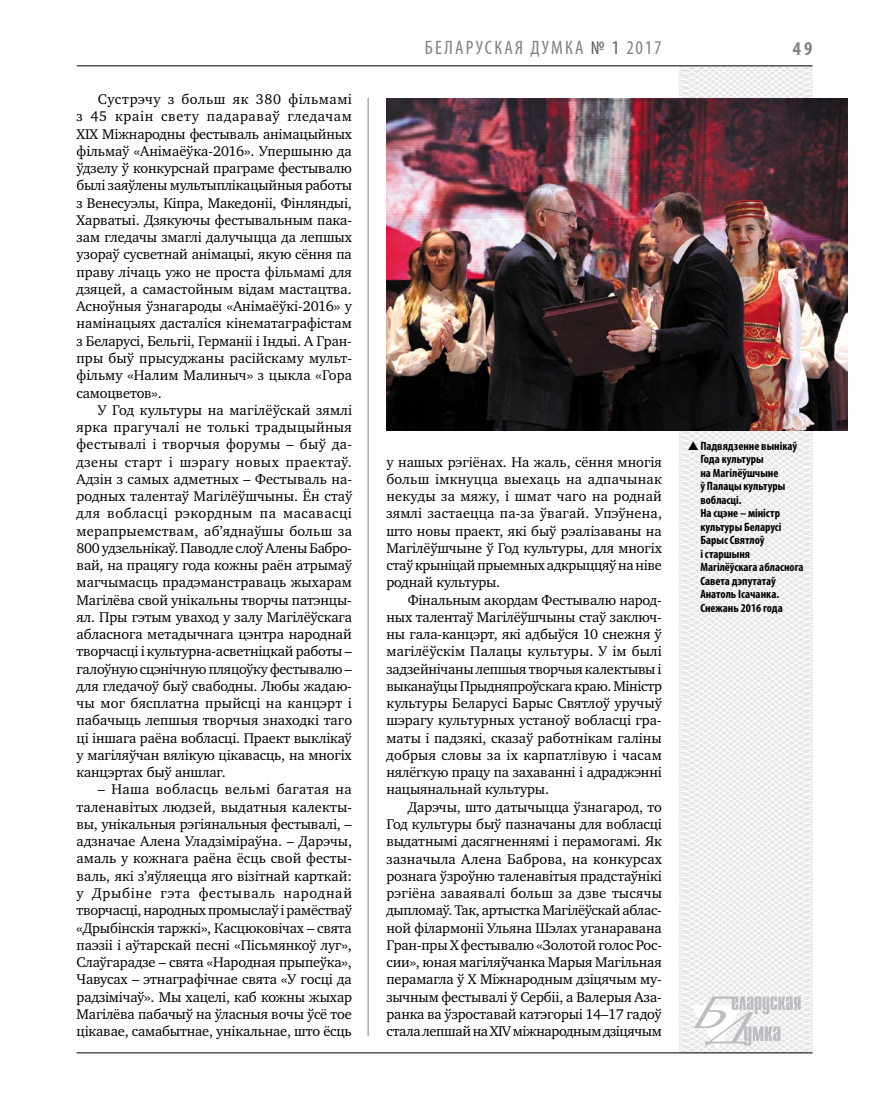
<style>
.page{position:relative;width:872px;height:1106px;background:#fff}
.page>*{position:absolute;margin:0;border:0;box-sizing:border-box;transform-origin:0 0}
.t1{font:condensed 19.5px "Myriad Pro";letter-spacing:.11em;color:#808285}
.t2{font:700 condensed 19.5px "Myriad Pro";color:#808285}
.t3{font:14.4px/17.2px "Charter C";letter-spacing:-.01em;color:#000;text-align:justify}
.t4{font:700 condensed 12px/13.5px "Myriad Pro";color:#000}
.s1{color:#58595b}
</style>
<div class="page">
<hr style="left:368px;top:98px;width:1px;height:938px;background:#808285">
<svg style="left:621px;top:65px;width:227px;height:989px"></svg>
<svg style="left:691px;top:996px;width:109px;height:53px"></svg>
<hr style="left:77px;top:65px;width:735px;height:1px;background:#000">
<hr style="left:77px;top:1052px;width:735px;height:1px;background:#000">
<img style="left:386px;top:98px;width:461px;height:332px">
<svg style="left:688px;top:441px;width:23px;height:10px"></svg>
<p class="t3" style="left:77px;top:91px;width:277px;text-align:left;text-indent:21px">Сустрэчу з больш як 380 фільмамі з 45 краін свету падараваў гледачам XIX Міжнародны фестываль анімацыйных фільмаў «Анімаёўка-2016». Упершыню да ўдзелу ў конкурснай праграме фестывалю былі заяўлены мультыплікацыйныя работы з Венесуэлы, Кіпра, Македоніі, Фінляндыі, Харватыі. Дзякуючы фестывальным пака&shy;зам гледачы змаглі далучыцца да лепшых узораў сусветнай анімацыі, якую сёння па праву лічаць ужо не проста фільмамі для дзяцей, а самастойным відам мастацтва.<br>Асноўныя ўзнагароды «Анімаёўкі-2016» у намінацыях дасталіся кінематаграфістам з Беларусі, Бельгіі, Германіі і Індыі. А Гран&shy;пры быў прысуджаны расійскаму мульт&shy;фільму «Налим Малиныч» з цыкла «Гора самоцветов».</p>
<p class="t3" style="left:77px;top:401px;width:277px;text-indent:21px">У Год культуры на магілёўскай зямлі ярка прагучалі не толькі традыцыйныя фестывалі і творчыя форумы – быў да&shy;дзены старт і шэрагу новых праектаў.<br>Адзін з самых адметных – Фестываль на&shy;родных талентаў Магілёўшчыны. Ён стаў для вобласці рэкордным па масавасці мерапрыемствам, аб’яднаўшы больш за 800 удзельнікаў. Паводле слоў Алены Бабро&shy;вай, на працягу года кожны раён атрымаў магчымасць прадэманстраваць жыхарам Магілёва свой унікальны творчы патэнцы&shy;ял. Пры гэтым уваход у залу Магілёўскага абласнога метадычнага цэнтра народнай творчасці і культурна-асветніцкай работы – галоўную сцэнічную пляцоўку фестывалю – для гледачоў быў свабодны. Любы жадаю&shy;чы мог бясплатна прыйсці на канцэрт і пабачыць лепшыя творчыя знаходкі таго ці іншага раёна вобласці. Праект выклікаў у магіляўчан вялікую цікавасць, на многіх канцэртах быў аншлаг.</p>
<p class="t3" style="left:77px;top:781px;width:277px;text-indent:21px">– Наша вобласць вельмі багатая на таленавітых людзей, выдатныя калекты&shy;вы, унікальныя рэгіянальныя фестывалі, – адзначае Алена Уладзіміраўна. – Дарэчы, амаль у кожнага раёна ёсць свой фесты&shy;валь, які з’яўляецца яго візітнай карткай: у Дрыбіне гэта фестываль народнай творчасці, народных промыслаў і рамёстваў «Дрыбінскія таржкі», Касцюковічах – свята паэзіі і аўтарскай песні «Пісьмянкоў луг», Слаўгарадзе – свята «Народная прыпеўка», Чавусах – этнаграфічнае свята «У госці да радзімічаў». Мы хацелі, каб кожны жыхар Магілёва пабачыў на ўласныя вочы ўсё тое цікавае, самабытнае, унікальнае, што ёсць</p>
<h1 class="t1" style="left:425px;top:36px;width:238px">БЕЛАРУСКАЯ ДУМКА <span class="s1">№ 1</span> 2017</h1>
<h1 class="t2" style="left:793px;top:37px;width:21px">49</h1>
<p class="t3" style="left:386px;top:453px;width:277px">у нашых рэгіёнах. На жаль, сёння многія больш імкнуцца выехаць на адпачынак некуды за мяжу, і шмат чаго на роднай зямлі застаецца па-за ўвагай. Упэўнена, што новы праект, які быў рэалізаваны на Магілёўшчыне ў Год культуры, для многіх стаў крыніцай прыемных адкрыццяў на ніве роднай культуры.</p>
<p class="t3" style="left:386px;top:591px;width:277px;text-indent:21px">Фінальным акордам Фестывалю народ&shy;ных талентаў Магілёўшчыны стаў заключ&shy;ны гала-канцэрт, які адбыўся 10 снежня ў магілёўскім Палацы культуры. У ім былі задзейнічаны лепшыя творчыя калектывы і выканаўцы Прыдняпроўскага краю. Міністр культуры Беларусі Барыс Святлоў уручыў шэрагу культурных устаноў вобласці гра&shy;маты і падзякі, сказаў работнікам галіны добрыя словы за іх карпатлівую і часам нялёгкую працу па захаванні і адраджэнні нацыянальнай культуры.</p>
<p class="t3" style="left:386px;top:798px;width:277px;text-indent:21px">Дарэчы, што датычыцца ўзнагарод, то Год культуры быў пазначаны для вобласці выдатнымі дасягненнямі і перамогамі. Як зазначыла Алена Баброва, на конкурсах рознага ўзроўню таленавітыя прадстаўнікі рэгіёна заваявалі больш за дзве тысячы дыпломаў. Так, артыстка Магілёўскай аблас&shy;ной філармоніі Ульяна Шэлах уганаравана Гран-пры X фестывалю «Золотой голос Рос&shy;сии», юная магіляўчанка Марыя Магільная перамагла ў X Міжнародным дзіцячым му&shy;зычным фестывалі ў Сербіі, а Валерыя Аза&shy;ранка ва ўзроставай катэгорыі 14–17 гадоў стала лепшай на XIV міжнародным дзіцячым</p>
<p class="t4" style="left:700px;top:439px;width:105px">Падвядзенне вынікаў<br>Года культуры<br>на Магілёўшчыне<br>ў Палацы культуры вобласці.<br>На сцэне – міністр культуры Беларусі<br>Барыс Святлоў<br>і старшыня<br>Магілёўскага абласнога<br>Савета дэпутатаў<br>Анатоль Ісачанка.<br>Снежань 2016 года</p>
</div>
